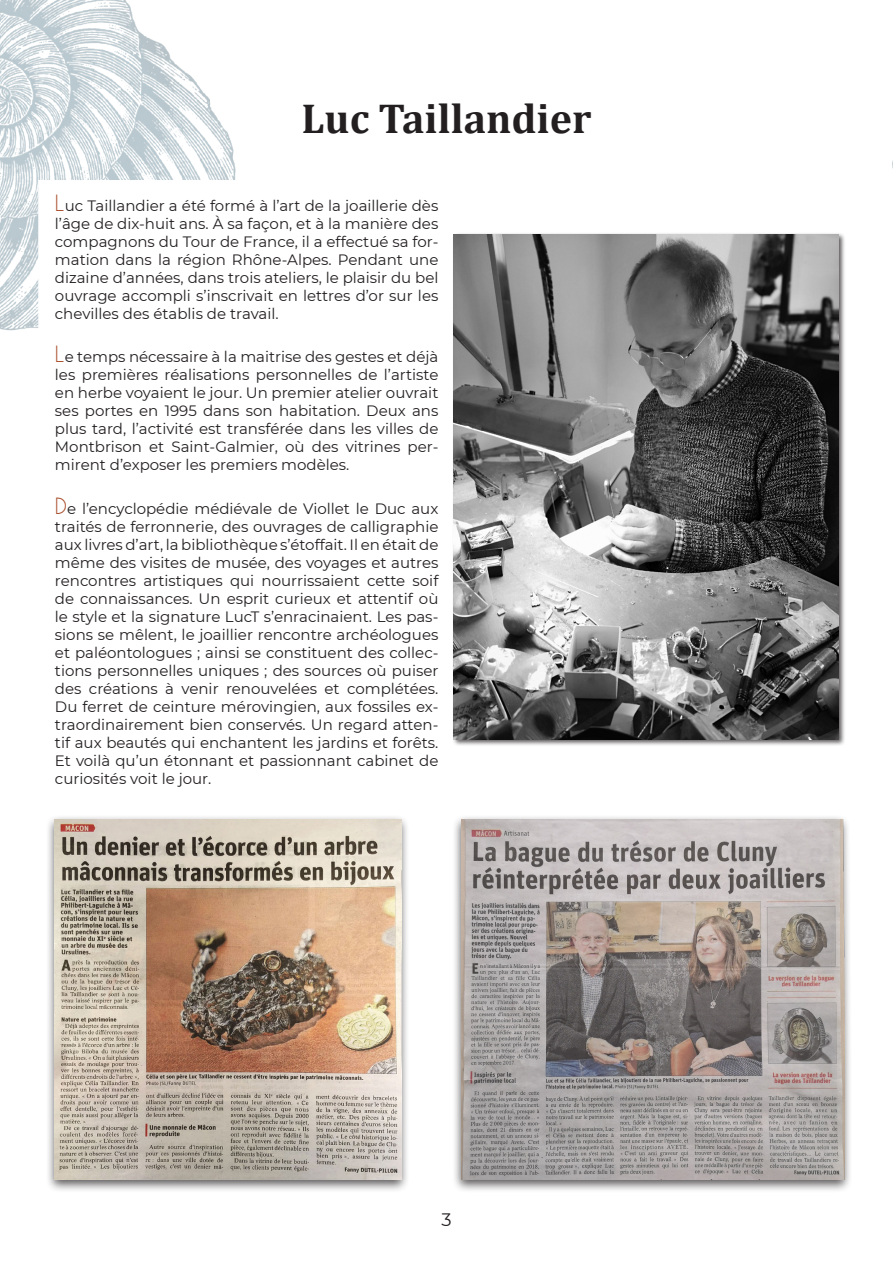
<style>
.page{position:relative;width:893px;height:1263px;background:#fff}
.page>*{position:absolute;margin:0;border:0;box-sizing:border-box;transform-origin:0 0}
.t1{font:700 42px "Cambria";color:#231f20}
.t2{font:18px "Montserrat";color:#231f20}
.t3{font:15px/18px "Montserrat";color:#231f20;text-align:justify}
.s1{font-family:"Caviar Dreams";font-size:21px;color:#a64723}
</style>
<div class="page">
<svg style="left:0;top:0;width:236px;height:331px"></svg>
<div style="left:452px;top:232px;width:394px;height:514px;background:#231f20;opacity:.75"></div>
<img style="left:454px;top:234px;width:384px;height:505px">
<div style="left:38px;top:180px;width:408px;height:615px;background:#fff"></div>
<div style="left:452px;top:814px;width:400px;height:378px;background:#231f20;opacity:.75"></div>
<img style="left:462px;top:819px;width:382px;height:360px">
<div style="left:46px;top:814px;width:364px;height:379px;background:#231f20;opacity:.75"></div>
<img style="left:55px;top:819px;width:346px;height:361px">
<p class="t1" style="left:301px;top:89px;width:292px">Luc Taillandier</p>
<p class="t3" style="left:55px;top:196px;width:385px"><span class="s1">L</span>uc Taillandier a été formé à l’art de la joaillerie dès l’âge de dix-huit ans. À sa façon, et à la manière des compagnons du Tour de France, il a effectué sa for&shy;mation dans la région Rhône-Alpes. Pendant une dizaine d’années, dans trois ateliers, le plaisir du bel ouvrage accompli s’inscrivait en lettres d’or sur les chevilles des établis de travail.</p>
<p class="t3" style="left:55px;top:347px;width:385px"><span class="s1">L</span>e temps nécessaire à la maitrise des gestes et déjà les premières réalisations personnelles de l’artiste en herbe voyaient le jour. Un premier atelier ouvrait ses portes en 1995 dans son habitation. Deux ans plus tard, l’activité est transférée dans les villes de Montbrison et Saint-Galmier, où des vitrines per&shy;mirent d’exposer les premiers modèles.</p>
<p class="t3" style="left:55px;top:499px;width:385px"><span class="s1">D</span>e l’encyclopédie médiévale de Viollet le Duc aux traités de ferronnerie, des ouvrages de calligraphie aux livres d’art, la bibliothèque s’étoffait. Il en était de même des visites de musée, des voyages et autres rencontres artistiques qui nourrissaient cette soif de connaissances. Un esprit curieux et attentif où le style et la signature LucT s’enracinaient. Les pas&shy;sions se mêlent, le joaillier rencontre archéologues et paléontologues ; ainsi se constituent des collec&shy;tions personnelles uniques ; des sources où puiser des créations à venir renouvelées et complétées.<br>Du ferret de ceinture mérovingien, aux fossiles ex&shy;traordinairement bien conservés. Un regard atten&shy;tif aux beautés qui enchantent les jardins et forêts.<br>Et voilà qu’un étonnant et passionnant cabinet de curiosités voit le jour.</p>
<p class="t2" style="left:441px;top:1207px;width:12px">3</p>
</div>
